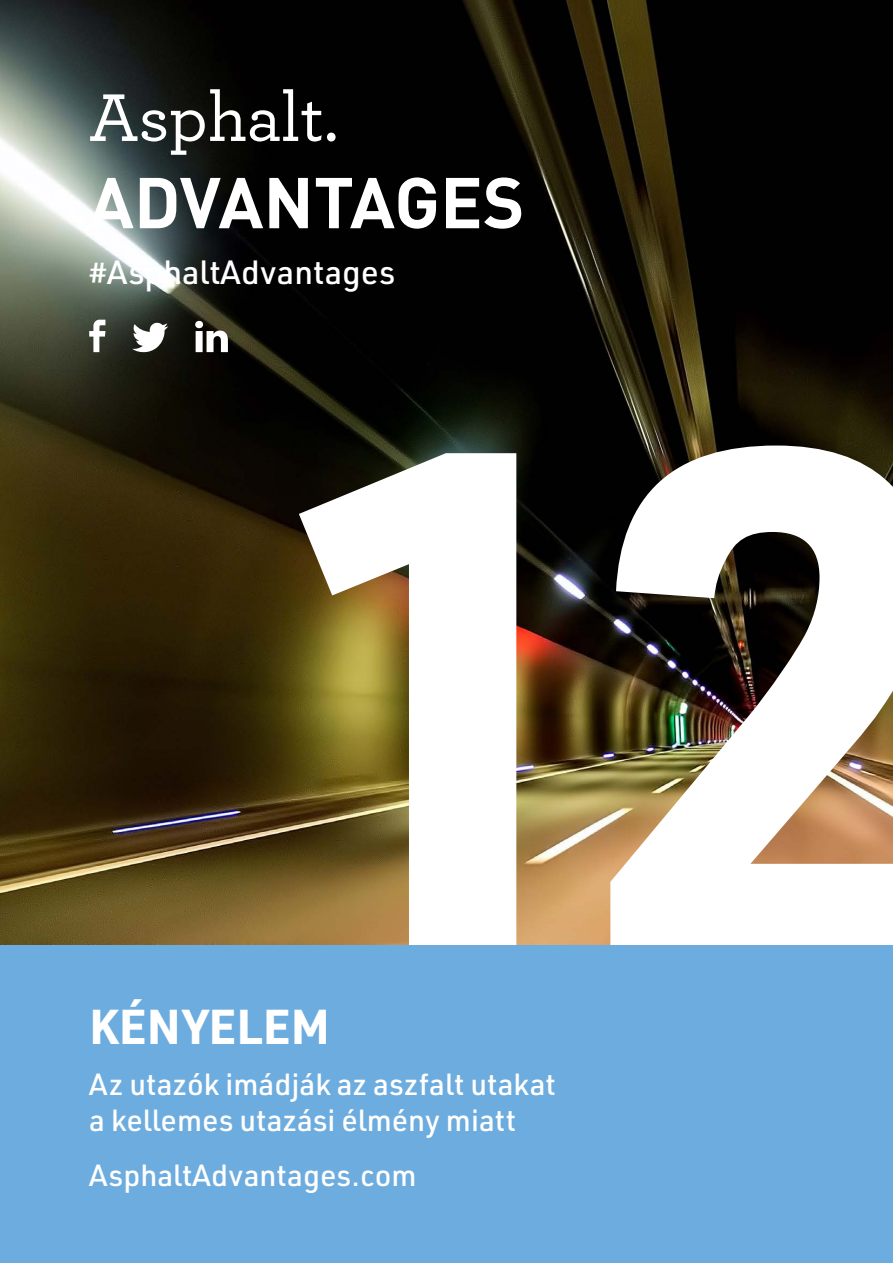
<style>
.page{position:relative;width:893px;height:1263px;background:#fff}
.page>*{position:absolute;margin:0;border:0;box-sizing:border-box;transform-origin:0 0}
.t1{font:700 696.9px "URWDIN";color:#fff}
.t2{font:700 48px "URWDIN";color:#fff}
.t3{font:500 33px "URWDIN";color:#fff}
.t4{font:500 30px/55.5px "URWDIN";color:#fff}
</style>
<div class="page">
<img style="left:0;top:0;width:893px;height:945px">
<svg style="left:90px;top:89px;width:232px;height:66px"></svg>
<div style="left:327px;top:133px;width:9px;height:9px;background:#fff;border-radius:50%"></div>
<svg style="left:89px;top:178px;width:45px;height:50px"></svg>
<svg style="left:140px;top:178px;width:123px;height:50px"></svg>
<svg style="left:269px;top:178px;width:39px;height:50px"></svg>
<svg style="left:316px;top:177px;width:120px;height:52px"></svg>
<svg style="left:446px;top:177px;width:75px;height:52px"></svg>
<div style="left:0;top:945px;width:893px;height:318px;background:#6dacde"></div>
<svg style="left:194px;top:321px;width:34px;height:31px"></svg>
<svg style="left:132px;top:323px;width:36px;height:29px"></svg>
<svg style="left:89px;top:320px;width:16px;height:32px"></svg>
<p class="t3" style="left:89px;top:250px;width:308px">#AsphaltAdvantages</p>
<h1 class="t1" style="left:265px;top:223px;width:702px">12</h1>
<h2 class="t2" style="left:89px;top:993px;width:242px">KÉNYELEM</h2>
<p class="t4" style="left:89px;top:1055px;width:468px">Az utazók imádják az aszfalt utakat</p>
<p class="t4" style="left:89px;top:1091px;width:428px">a kellemes utazási élmény miatt<br>AsphaltAdvantages.com</p>
</div>
